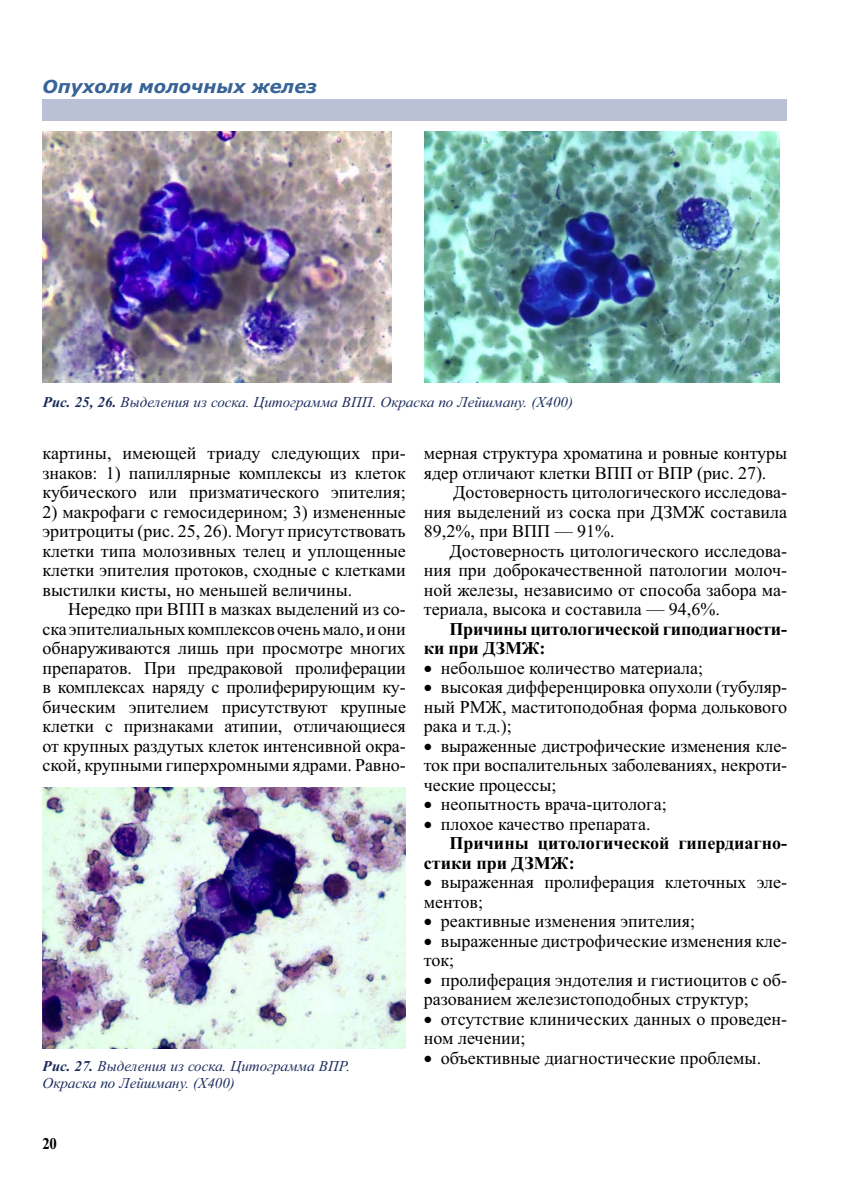
<style>
.page{position:relative;width:851px;height:1191px;background:#fff}
.page>*{position:absolute;margin:0;border:0;box-sizing:border-box;transform-origin:0 0}
.t1{font:18px/19.5px "Times New Roman";color:#000;text-align:justify}
.t2{font:700 18px/19.5px "Times New Roman";letter-spacing:-.01em;color:#000}
.t3{font:italic 700 18px "Verdana";color:#376397}
.t4{font:700 16.5px "Times New Roman";color:#000;scale:.9 1}
.t5{font:italic 15px/17.2px "Times New Roman";color:#1b2c5d}
.s1{font-weight:700}
</style>
<div class="page">
<div style="left:43px;top:99px;width:744px;height:21px;background:#bac0d6"></div>
<img style="left:43px;top:787px;width:362px;height:261px">
<img style="left:43px;top:132px;width:348px;height:250px">
<img style="left:424px;top:132px;width:355px;height:250px">
<p class="t3" style="left:43px;top:80px;width:276px">Опухоли молочных желез</p>
<p class="t5" style="left:43px;top:394px;width:531px"><span class="s1">Рис. 25, 26.</span> Выделения из соска. Цитограмма ВПП. Окраска по Лейшману. (Х400)</p>
<p class="t1" style="left:43px;top:445px;width:365px">картины, имеющей триаду следующих при&shy;знаков: 1) папиллярные комплексы из клеток кубического или призматического эпителия;</p>
<p class="t1" style="left:43px;top:503px;width:365px">2) макрофаги с гемосидерином; 3) измененные эритроциты (рис. 25, 26). Могут присутствовать клетки типа молозивных телец и уплощенные клетки эпителия протоков, сходные с клетками выстилки кисты, но меньшей величины.</p>
<p class="t1" style="left:43px;top:601px;width:365px;text-indent:26px">Нередко при ВПП в мазках выделений из со&shy;ска эпителиальных комплексов очень мало, и они обнаруживаются лишь при просмотре многих препаратов. При предраковой пролиферации в комплексах наряду с пролиферирующим ку&shy;бическим эпителием присутствуют крупные клетки с признаками атипии, отличающиеся от крупных раздутых клеток интенсивной окра&shy;ской, крупными гиперхромными ядрами. Равно-</p>
<p class="t5" style="left:43px;top:1059px;width:309px"><span class="s1">Рис. 27.</span> Выделения из соска. Цитограмма ВПР.<br>Окраска по Лейшману. (Х400)</p>
<p class="t1" style="left:424px;top:445px;width:365px">мерная структура хроматина и ровные контуры ядер отличают клетки ВПП от ВПР (рис. 27).</p>
<p class="t1" style="left:424px;top:484px;width:365px;text-indent:29px">Достоверность цитологического исследова&shy;ния выделений из соска при ДЗМЖ составила 89,2%, при ВПП — 91%.</p>
<p class="t1" style="left:424px;top:542px;width:365px;text-indent:26px">Достоверность цитологического исследова&shy;ния при доброкачественной патологии молоч&shy;ной железы, независимо от способа забора ма&shy;териала, высока и составила — 94,6%.</p>
<p class="t2" style="left:424px;top:621px;width:365px;text-indent:26px">Причины цитологической гиподиагности&shy;ки при ДЗМЖ:</p>
<p class="t1" style="left:424px;top:659px;width:281px">• небольшое количество материала;</p>
<p class="t1" style="left:424px;top:679px;width:365px">• высокая дифференцировка опухоли (тубуляр&shy;ный РМЖ, маститоподобная форма долькового рака и т.д.);</p>
<p class="t1" style="left:424px;top:737px;width:365px">• выраженные дистрофические изменения кле&shy;ток при воспалительных заболеваниях, некроти&shy;ческие процессы;</p>
<p class="t1" style="left:424px;top:796px;width:244px">• неопытность врача-цитолога;</p>
<p class="t1" style="left:424px;top:815px;width:228px">• плохое качество препарата.</p>
<p class="t2" style="left:449px;top:835px;width:339px">Причины цитологической гипердиагно-</p>
<p class="t2" style="left:424px;top:855px;width:152px">стики при ДЗМЖ:</p>
<p class="t1" style="left:424px;top:874px;width:365px">• выраженная пролиферация клеточных эле&shy;ментов;</p>
<p class="t1" style="left:424px;top:913px;width:273px">• реактивные изменения эпителия;</p>
<p class="t1" style="left:424px;top:932px;width:365px">• выраженные дистрофические изменения кле&shy;ток;</p>
<p class="t1" style="left:424px;top:971px;width:365px">• пролиферация эндотелия и гистиоцитов с об&shy;разованием железистоподобных структур;</p>
<p class="t1" style="left:424px;top:1010px;width:365px">• отсутствие клинических данных о проведен&shy;ном лечении;</p>
<p class="t1" style="left:424px;top:1049px;width:339px">• объективные диагностические проблемы.</p>
<p class="t4" style="left:43px;top:1137px;width:18px">20</p>
</div>
